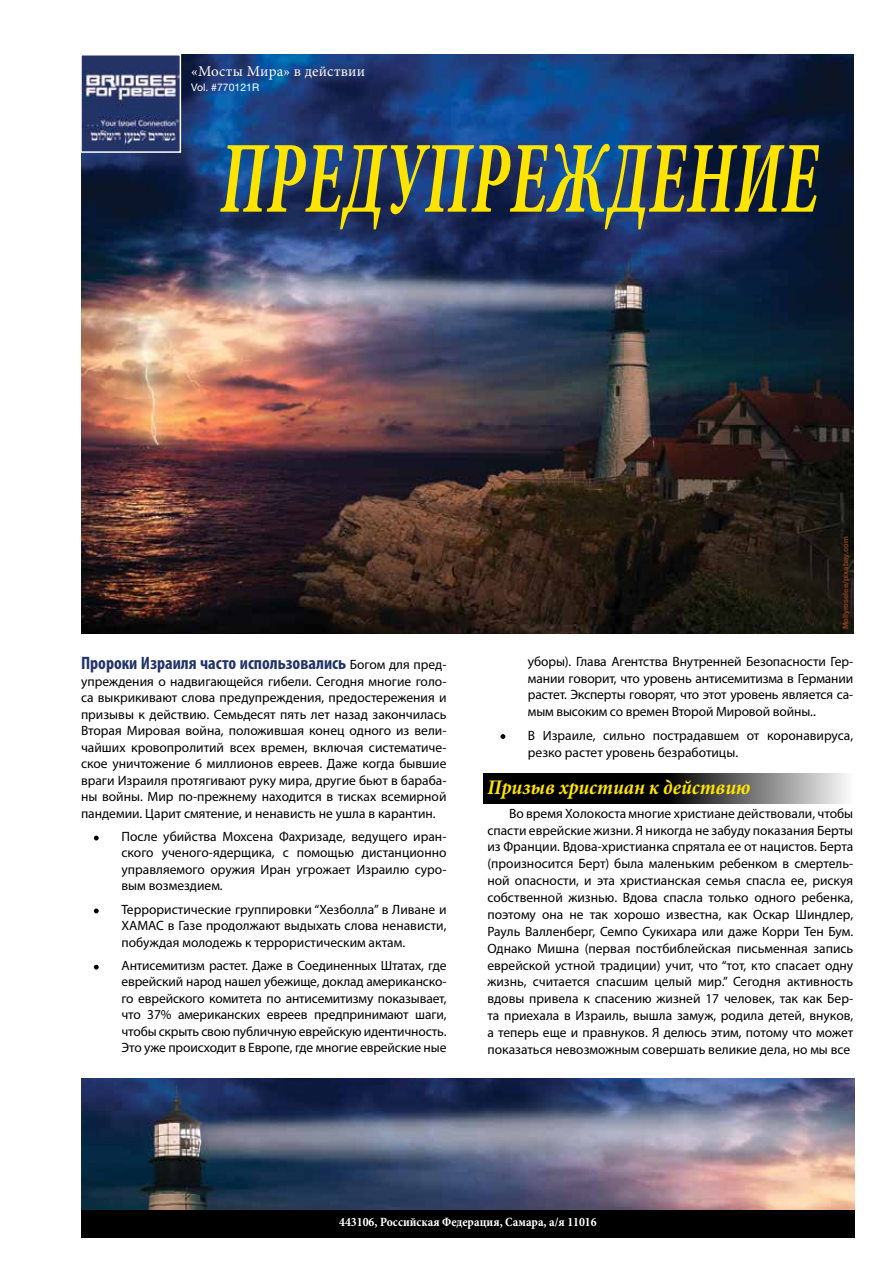
<style>
.page{position:relative;width:893px;height:1263px;background:#fff}
.page>*{position:absolute;margin:0;border:0;box-sizing:border-box;transform-origin:0 0}
.t1{font:italic 700 condensed 103.5px "Minion Pro";letter-spacing:.01em;color:#ffe400;scale:.67 1}
.t2{font:italic 700 condensed 21px "Minion Pro";color:#ffe400}
.t3{font:700 condensed 18px "Myriad Pro";color:#213367}
.t4{font:15px "Minion Pro";letter-spacing:.01em;color:#fff}
.t5{font:13.5px/16.8px "Myriad Pro";color:#000}
.t6{font:700 condensed 12.75px "Minion Pro";color:#fff}
.t7{font:10.5px "Helvetica Neue LT Std";color:#fff}
.t8{font:700 7.5px "Helvetica Neue LT Std";color:#8b3f1e}
.s1{font-family:"Helvetica Neue LT Std"}
</style>
<div class="page">
<img style="left:81px;top:1078px;width:774px;height:132px">
<img style="left:81px;top:54px;width:772px;height:580px">
<div style="left:81px;top:1210px;width:774px;height:27px;background:#000"></div>
<img style="left:83px;top:57px;width:95px;height:93px">
<div style="left:80px;top:54px;width:101px;height:99px;border:2px solid #fff"></div>
<svg style="left:483px;top:773px;width:363px;height:31px;background:#3c3c3c"></svg>
<svg style="left:94px;top:908px;width:5px;height:5px"></svg>
<svg style="left:94px;top:836px;width:5px;height:4px"></svg>
<svg style="left:94px;top:965px;width:5px;height:4px"></svg>
<svg style="left:500px;top:734px;width:5px;height:5px"></svg>
<p class="t4" style="left:191px;top:61px;width:175px">«Мосты Мира» в действии</p>
<p class="t7" style="left:191px;top:81px;width:70px">Vol. #770121R</p>
<h1 class="t1" style="left:220px;top:107px;width:894px">ПРЕДУПРЕЖДЕНИЕ</h1>
<p class="t8" style="left:841px;top:629px;width:95px;rotate:-90deg">Mollyroselee/pixabay.com</p>
<h3 class="t3" style="left:81px;top:652px;width:267px">Пророки Израиля часто использовались</h3>
<p class="t5" style="left:81px;top:705px;width:367px">призывы к действию. Семьдесят пять лет назад закончилась</p>
<p class="t5" style="left:81px;top:755px;width:367px">ское уничтожение 6 миллионов евреев. Даже когда бывшие</p>
<p class="t5" style="left:350px;top:656px;width:98px">Богом для пред-</p>
<p class="t5" style="left:81px;top:672px;width:367px">упреждения о надвигающейся гибели. Сегодня многие голо-</p>
<p class="t5" style="left:81px;top:689px;width:367px">са выкрикивают слова предупреждения, предостережения и</p>
<p class="t5" style="left:81px;top:722px;width:367px">Вторая Мировая война, положившая конец одного из вели-</p>
<p class="t5" style="left:81px;top:738px;width:367px">чайших кровопролитий всех времен, включая систематиче-</p>
<p class="t5" style="left:81px;top:771px;width:367px">враги Израиля протягивают руку мира, другие бьют в бараба-</p>
<p class="t5" style="left:81px;top:804px;width:356px">пандемии. Царит смятение и, ненависть не ушла в карантин.</p>
<p class="t5" style="left:362px;top:844px;width:86px">дистанционно</p>
<p class="t5" style="left:81px;top:788px;width:367px">ны войны. Мир по-прежнему находится в тисках всемирной</p>
<p class="t5" style="left:122px;top:828px;width:326px">После убийства Мохсена Фахризаде, ведущего иран-</p>
<p class="t5" style="left:122px;top:877px;width:103px">вым возмездием.</p>
<p class="t5" style="left:122px;top:844px;width:34px">ского</p>
<p class="t5" style="left:162px;top:844px;width:129px">ученого-ядерщика с,</p>
<p class="t5" style="left:297px;top:844px;width:59px">помощью</p>
<p class="t5" style="left:122px;top:861px;width:326px">управляемого оружия Иран угрожает Израилю суро-</p>
<p class="t5" style="left:122px;top:901px;width:326px;text-align:justify">Террористические группировки “Хезболла в” Ливане и ХАМАС в Газе продолжают выдыхать слова ненависти, побуждая молодежь к террористическим актам.</p>
<p class="t5" style="left:122px;top:957px;width:326px">Антисемитизм растет. Даже в Соединенных Штатах, где</p>
<p class="t5" style="left:122px;top:990px;width:326px">го еврейского комитета по антисемитизму показывает,</p>
<p class="t5" style="left:122px;top:973px;width:326px">еврейский народ нашел убежище, доклад американско-</p>
<p class="t5" style="left:415px;top:1006px;width:33px">шаги,</p>
<p class="t5" style="left:147px;top:1006px;width:26px">37%</p>
<p class="t5" style="left:122px;top:1006px;width:326px">что<br>чтобы скрыть свою публичную еврейскую идентичность.<br>Это уже происходит в Европе, где многие еврейские ные</p>
<p class="t5" style="left:178px;top:1006px;width:84px">американских</p>
<p class="t5" style="left:267px;top:1006px;width:42px">евреев</p>
<p class="t5" style="left:314px;top:1006px;width:96px">предпринимают</p>
<p class="t5" style="left:528px;top:652px;width:327px">уборы .) Глава Агентства Внутренней Безопасности Гер-</p>
<p class="t5" style="left:528px;top:703px;width:290px">мым высоким со времен Второй Мировой войны.<span class="s1">.</span></p>
<p class="t5" style="left:528px;top:669px;width:327px">мании говорит, что уровень антисемитизма в Германии</p>
<p class="t5" style="left:528px;top:686px;width:327px">растет. Эксперты говорят, что этот уровень является са-</p>
<p class="t5" style="left:767px;top:727px;width:88px">коронавируса,</p>
<p class="t5" style="left:528px;top:727px;width:212px">В<br>резко растет уровень безработицы.</p>
<h2 class="t2" style="left:487px;top:773px;width:264px">Призыв христиан к действию</h2>
<p class="t5" style="left:487px;top:804px;width:367px;text-align:justify;text-indent:22px">Во время Холокоста многие христиане действовали, чтобы спасти еврейские жизни Я. никогда не забуду показания Берты из Франции. Вдова-христианка спрятала ее от нацистов. Берта</p>
<p class="t5" style="left:487px;top:872px;width:367px">ной опасности и, эта христианская семья спасла ее, рискуя</p>
<p class="t5" style="left:543px;top:727px;width:54px">Израиле,</p>
<p class="t5" style="left:603px;top:727px;width:43px">сильно</p>
<p class="t5" style="left:653px;top:727px;width:88px">пострадавшем</p>
<p class="t5" style="left:747px;top:727px;width:14px">от</p>
<p class="t5" style="left:487px;top:855px;width:367px">(произносится Берт) была маленьким ребенком в смертель-</p>
<p class="t5" style="left:487px;top:889px;width:367px;text-align:right">собственной жизнью. Вдова спасла только одного ребенка,<br>Шиндлер,</p>
<p class="t5" style="left:753px;top:906px;width:38px">Оскар</p>
<p class="t5" style="left:487px;top:906px;width:50px">поэтому</p>
<p class="t5" style="left:487px;top:923px;width:367px">Рауль Валленберг, Семпо Сукихара или даже Корри Тен Бум.</p>
<p class="t5" style="left:487px;top:939px;width:367px">Однако Мишна (первая постбиблейская письменная запись</p>
<p class="t5" style="left:487px;top:956px;width:367px">еврейской устной традиции) учит, что “тот, кто спасает одну</p>
<p class="t5" style="left:787px;top:973px;width:68px">активность</p>
<p class="t5" style="left:542px;top:906px;width:23px">она</p>
<p class="t5" style="left:569px;top:906px;width:16px">не</p>
<p class="t5" style="left:590px;top:906px;width:20px">так</p>
<p class="t5" style="left:614px;top:906px;width:47px">хорошо</p>
<p class="t5" style="left:666px;top:906px;width:57px">известна,</p>
<p class="t5" style="left:728px;top:906px;width:21px">как</p>
<p class="t5" style="left:698px;top:973px;width:84px">мир” . Сегодня</p>
<p class="t5" style="left:654px;top:973px;width:39px">целый</p>
<p class="t5" style="left:533px;top:973px;width:59px">считается</p>
<p class="t5" style="left:596px;top:973px;width:53px">спасшим</p>
<p class="t5" style="left:487px;top:973px;width:41px">жизнь,</p>
<p class="t5" style="left:487px;top:1007px;width:367px">та приехала в Израиль, вышла замуж, родила детей, внуков,</p>
<p class="t5" style="left:487px;top:990px;width:367px">вдовы привела к спасению жизней 17 человек, так как Бер-</p>
<p class="t5" style="left:487px;top:1024px;width:367px">а теперь еще и правнуков Я. делюсь этим, потому что может показаться невозможным совершать великие дела, но мы все</p>
<p class="t6" style="left:339px;top:1213px;width:259px">443106, Российская Федерация, Самара я/а, 11016</p>
</div>
